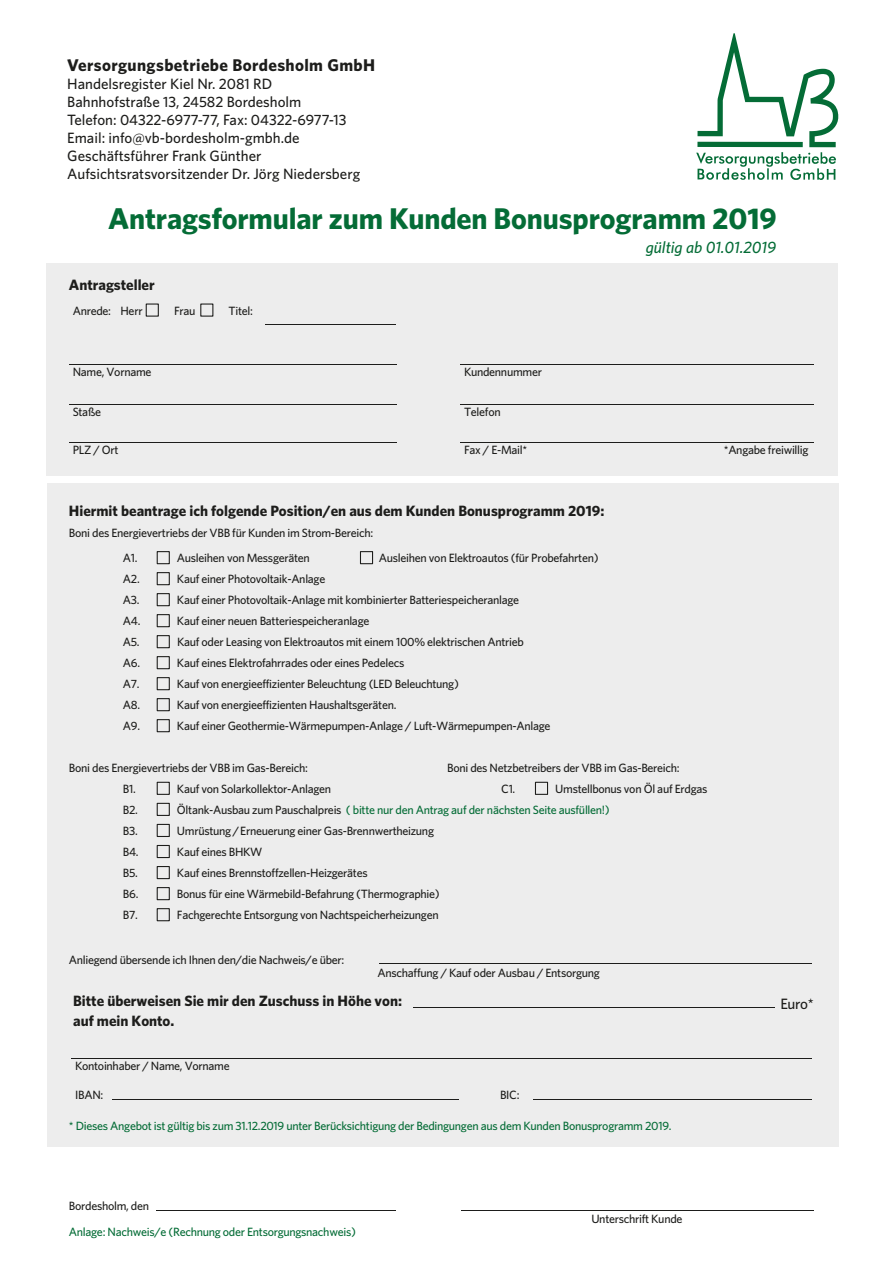
<style>
.page{position:relative;width:885px;height:1263px;background:#fff}
.page>*{position:absolute;margin:0;border:0;box-sizing:border-box;transform-origin:0 0}
.t1{font:700 30px "Whitney";letter-spacing:-.005em;color:#046c36}
.t2{font:700 16.95px "Whitney";letter-spacing:.02em;color:#1d1d1b}
.t3{font:italic 500 16.5px "Whitney";letter-spacing:-.005em;color:#046c36}
.t4{font:500 15px/18px "Whitney";color:#1d1d1b}
.t5{font:700 15px "Whitney";color:#1d1d1b}
.t6{font:500 12px/25.5px "Whitney";letter-spacing:-.025em;color:#1d1d1b}
.t7{font:500 12px "Whitney";letter-spacing:-.025em;color:#046c36}
.s1{color:#1d1d1b}
</style>
<div class="page">
<div style="left:46px;top:263px;width:791px;height:213px;background:#ededed"></div>
<div style="left:47px;top:483px;width:791px;height:663px;background:#ededed"></div>
<div style="left:146px;top:303px;width:13px;height:14px;border:1px solid #1d1d1b"></div>
<div style="left:200px;top:303px;width:13px;height:14px;border:1px solid #1d1d1b"></div>
<hr style="left:265px;top:324px;width:131px;height:1px;background:#1d1d1b">
<hr style="left:69px;top:364px;width:327px;height:1px;background:#1d1d1b">
<hr style="left:460px;top:364px;width:353px;height:1px;background:#1d1d1b">
<hr style="left:69px;top:404px;width:327px;height:1px;background:#1d1d1b">
<hr style="left:460px;top:404px;width:353px;height:1px;background:#1d1d1b">
<hr style="left:69px;top:442px;width:327px;height:1px;background:#1d1d1b">
<hr style="left:460px;top:442px;width:353px;height:1px;background:#1d1d1b">
<svg style="left:696px;top:33px;width:142px;height:147px"></svg>
<hr style="left:157px;top:1210px;width:238px;height:1px;background:#1d1d1b">
<hr style="left:461px;top:1210px;width:352px;height:1px;background:#1d1d1b">
<hr style="left:71px;top:1058px;width:740px;height:1px;background:#1d1d1b">
<hr style="left:112px;top:1098px;width:347px;height:1px;background:#1d1d1b">
<hr style="left:533px;top:1098px;width:278px;height:1px;background:#1d1d1b">
<hr style="left:413px;top:1007px;width:362px;height:1px;background:#1d1d1b">
<div style="left:157px;top:551px;width:13px;height:13px;border:1px solid #1d1d1b"></div>
<div style="left:157px;top:572px;width:13px;height:13px;border:1px solid #1d1d1b"></div>
<div style="left:157px;top:593px;width:13px;height:13px;border:1px solid #1d1d1b"></div>
<div style="left:157px;top:614px;width:13px;height:13px;border:1px solid #1d1d1b"></div>
<div style="left:157px;top:719px;width:13px;height:13px;border:1px solid #1d1d1b"></div>
<div style="left:157px;top:635px;width:13px;height:13px;border:1px solid #1d1d1b"></div>
<div style="left:157px;top:656px;width:13px;height:13px;border:1px solid #1d1d1b"></div>
<div style="left:157px;top:677px;width:13px;height:13px;border:1px solid #1d1d1b"></div>
<div style="left:157px;top:698px;width:13px;height:13px;border:1px solid #1d1d1b"></div>
<div style="left:157px;top:782px;width:13px;height:13px;border:1px solid #1d1d1b"></div>
<div style="left:157px;top:803px;width:13px;height:13px;border:1px solid #1d1d1b"></div>
<div style="left:157px;top:908px;width:13px;height:13px;border:1px solid #1d1d1b"></div>
<div style="left:535px;top:782px;width:13px;height:13px;border:1px solid #1d1d1b"></div>
<div style="left:157px;top:824px;width:13px;height:13px;border:1px solid #1d1d1b"></div>
<div style="left:157px;top:845px;width:13px;height:13px;border:1px solid #1d1d1b"></div>
<div style="left:157px;top:866px;width:13px;height:13px;border:1px solid #1d1d1b"></div>
<div style="left:157px;top:887px;width:13px;height:13px;border:1px solid #1d1d1b"></div>
<div style="left:360px;top:551px;width:13px;height:13px;border:1px solid #1d1d1b"></div>
<hr style="left:378px;top:963px;width:433px;height:1px;background:#1d1d1b">
<h2 class="t2" style="left:67px;top:55px;width:309px">Versorgungsbetriebe Bordesholm GmbH</h2>
<p class="t4" style="left:67px;top:74px;width:294px">Handelsregister Kiel Nr. 2081 RD Bahnhofstraße 13, 24582 Bordesholm<br>Telefon: 04322-6977-77, Fax: 04322-6977-13<br>Email: info@vb-bordesholm-gmbh.de Geschäftsführer Frank Günther Aufsichtsratsvorsitzender Dr. Jörg Niedersberg</p>
<h1 class="t1" style="left:108px;top:200px;width:670px">Antragsformular zum Kunden Bonusprogramm 2019</h1>
<h3 class="t3" style="left:645px;top:237px;width:132px">gültig ab 01.01.2019</h3>
<p class="t5" style="left:69px;top:275px;width:87px">Antragsteller</p>
<p class="t6" style="left:73px;top:298px;width:40px">Anrede:</p>
<p class="t6" style="left:120px;top:298px;width:24px">Herr</p>
<p class="t6" style="left:174px;top:298px;width:23px">Frau</p>
<p class="t6" style="left:228px;top:298px;width:26px">Titel:</p>
<p class="t6" style="left:73px;top:359px;width:80px">Name, Vorname</p>
<p class="t6" style="left:464px;top:359px;width:79px">Kundennummer</p>
<p class="t6" style="left:464px;top:399px;width:38px">Telefon</p>
<p class="t6" style="left:73px;top:399px;width:30px">Staße</p>
<p class="t6" style="left:73px;top:437px;width:47px">PLZ / Ort</p>
<p class="t6" style="left:464px;top:437px;width:65px">Fax / E-Mail*</p>
<p class="t6" style="left:723px;top:437px;width:86px">*Angabe freiwillig</p>
<p class="t5" style="left:69px;top:502px;width:537px">Hiermit beantrage ich folgende Position/en aus dem Kunden Bonusprogramm 2019:</p>
<p class="t6" style="left:123px;top:520px;width:252px;text-indent:-54px">Boni des Energievertriebs der VBB für Kunden im Strom-Bereich:<br>A1.</p>
<p class="t6" style="left:177px;top:545px;width:134px">Ausleihen von Messgeräten</p>
<p class="t6" style="left:379px;top:545px;width:221px">Ausleihen von Elektroautos (für Probefahrten)</p>
<p class="t6" style="left:123px;top:566px;width:18px">A2.</p>
<p class="t6" style="left:177px;top:566px;width:150px">Kauf einer Photovoltaik-Anlage</p>
<p class="t6" style="left:123px;top:587px;width:18px">A3.</p>
<p class="t6" style="left:177px;top:587px;width:343px">Kauf einer Photovoltaik-Anlage mit kombinierter Batteriespeicheranlage</p>
<p class="t6" style="left:123px;top:608px;width:19px">A4.</p>
<p class="t6" style="left:177px;top:608px;width:194px">Kauf einer neuen Batteriespeicheranlage</p>
<p class="t6" style="left:123px;top:629px;width:18px">A5.</p>
<p class="t6" style="left:177px;top:629px;width:348px">Kauf oder Leasing von Elektroautos mit einem 100% elektrischen Antrieb</p>
<p class="t6" style="left:123px;top:650px;width:19px">A6.</p>
<p class="t6" style="left:177px;top:650px;width:229px">Kauf eines Elektrofahrrades oder eines Pedelecs</p>
<p class="t6" style="left:123px;top:671px;width:18px">A7.</p>
<p class="t6" style="left:177px;top:671px;width:283px">Kauf von energieeffizienter Beleuchtung (LED Beleuchtung)</p>
<p class="t6" style="left:123px;top:692px;width:19px">A8.</p>
<p class="t6" style="left:177px;top:692px;width:221px">Kauf von energieeffizienten Haushaltsgeräten.</p>
<p class="t6" style="left:123px;top:713px;width:19px">A9.</p>
<p class="t6" style="left:177px;top:713px;width:375px">Kauf einer Geothermie-Wärmepumpen-Anlage / Luft-Wärmepumpen-Anlage</p>
<p class="t6" style="left:69px;top:755px;width:240px">Boni des Energievertriebs der VBB im Gas-Bereich:</p>
<p class="t6" style="left:447px;top:755px;width:234px">Boni des Netzbetreibers der VBB im Gas-Bereich:</p>
<p class="t6" style="left:123px;top:776px;width:14px">B1.</p>
<p class="t6" style="left:177px;top:776px;width:156px">Kauf von Solarkollektor-Anlagen</p>
<p class="t6" style="left:501px;top:776px;width:16px">C1.</p>
<p class="t6" style="left:555px;top:776px;width:154px">Umstellbonus von Öl auf Erdgas</p>
<p class="t6" style="left:123px;top:797px;width:17px">B2.</p>
<p class="t7" style="left:177px;top:803px;width:434px"><span class="s1">Öltank-Ausbau zum Pauschalpreis</span> ( bitte nur den Antrag auf der nächsten Seite ausfüllen!)</p>
<p class="t6" style="left:123px;top:818px;width:16px">B3.</p>
<p class="t6" style="left:177px;top:818px;width:258px">Umrüstung/Erneuerung einer Gas-Brennwertheizung</p>
<p class="t6" style="left:123px;top:839px;width:17px">B4.</p>
<p class="t6" style="left:177px;top:839px;width:87px">Kauf eines BHKW</p>
<p class="t6" style="left:123px;top:860px;width:16px">B5.</p>
<p class="t6" style="left:177px;top:860px;width:192px">Kauf eines Brennstoffzellen-Heizgerätes</p>
<p class="t6" style="left:123px;top:881px;width:17px">B6.</p>
<p class="t6" style="left:177px;top:881px;width:264px">Bonus für eine Wärmebild-Befahrung (Thermographie)</p>
<p class="t6" style="left:123px;top:902px;width:16px">B7.</p>
<p class="t6" style="left:177px;top:902px;width:263px">Fachgerechte Entsorgung von Nachtspeicherheizungen</p>
<p class="t6" style="left:69px;top:947px;width:277px">Anliegend übersende ich Ihnen den/die Nachweis/e über:</p>
<p class="t6" style="left:377px;top:960px;width:224px">Anschaffung / Kauf oder Ausbau / Entsorgung</p>
<p class="t5" style="left:73px;top:992px;width:330px">Bitte überweisen Sie mir den Zuschuss in Höhe von:</p>
<p class="t4" style="left:780px;top:994px;width:35px">Euro*</p>
<p class="t5" style="left:73px;top:1011px;width:103px">auf mein Konto.</p>
<p class="t6" style="left:75px;top:1053px;width:156px">Kontoinhaber / Name, Vorname</p>
<p class="t6" style="left:75px;top:1082px;width:30px">IBAN:</p>
<p class="t6" style="left:500px;top:1082px;width:21px">BIC:</p>
<p class="t7" style="left:69px;top:1119px;width:604px">* Dieses Angebot ist gültig bis zum 31.12.2019 unter Berücksichtigung der Bedingungen aus dem Kunden Bonusprogramm 2019.</p>
<p class="t6" style="left:69px;top:1193px;width:82px">Bordesholm, den</p>
<p class="t7" style="left:69px;top:1225px;width:288px">Anlage: Nachweis/e (Rechnung oder Entsorgungsnachweis)</p>
<p class="t6" style="left:591px;top:1205px;width:93px">Unterschrift Kunde</p>
</div>
